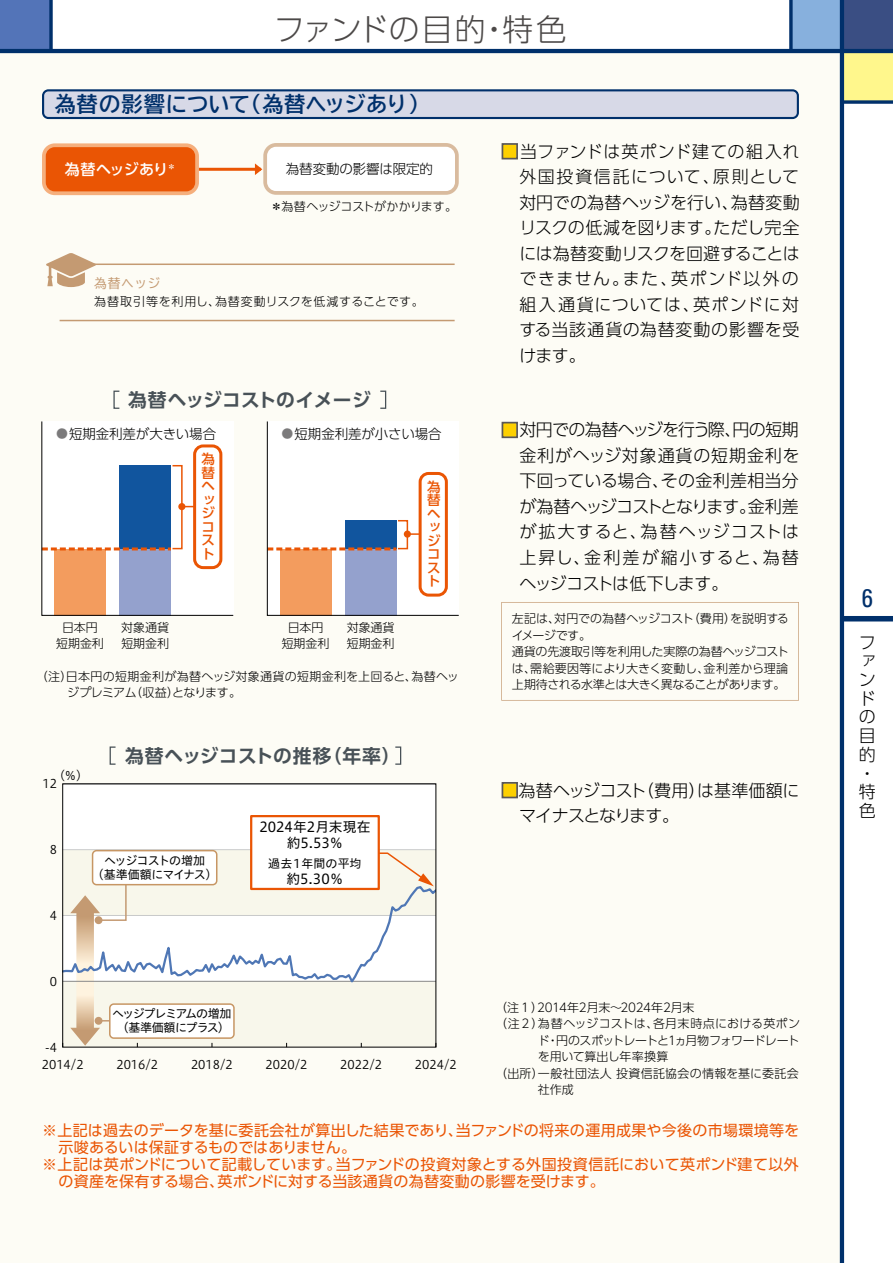
<style>
.page{position:relative;width:893px;height:1263px;background:#fff}
.page>*{position:absolute;margin:0;border:0;box-sizing:border-box;transform-origin:0 0}
.t1{font:300 30.9px "UD Shin Go Pro";letter-spacing:.005em;color:#4c4948}
.t2{font:condensed 25.5px "Univers";color:#00306b}
.t3{font:700 21.3px "TBUD Go Std";letter-spacing:.01em;color:#00306b}
.t4{font:700 18.75px "UD Shin Go Pro De";letter-spacing:.015em;color:#485157}
.t5{font:300 16.95px/25.5px "UD Shin Go Pro";letter-spacing:.02em;color:#000;text-align:justify}
.t6{font:300 16.95px/25.5px "UD Shin Go Pro";letter-spacing:-.035em;color:#000}
.t7{font:15px "UD Shin Go Pro";letter-spacing:.01em;color:#ea5504}
.t8{font:500 15px "UD Shin Go Pro";letter-spacing:-.015em;color:#fff}
.t9{font:13.8px/16.5px "Hiragino UD Sans Std W4";letter-spacing:.005em;color:#000;text-align:center}
.t10{font:300 13.5px/25.3px "UD Shin Go Pro";letter-spacing:-.01em;color:#000;text-align:right}
.t11{font:500 13.5px/13.5px "UD Shin Go Pro";color:#ea5504}
.t12{font:12.75px "TBUD Go Std";letter-spacing:.05em;color:#c49a72}
.t13{font:300 12px/15.9px "UD Shin Go Pro";letter-spacing:-.01em;color:#000}
.t14{font:300 12px/15.9px "UD Shin Go Pro";letter-spacing:.03em;color:#000}
.t15{font:300 12px "UD Shin Go Pro";letter-spacing:.02em;color:#000}
.t16{font:12px "Hiragino UD Sans Std W3";color:#000}
.t17{font:12px/14.4px "Hiragino UD Sans Std W4";letter-spacing:-.075em;color:#000;text-align:center}
.t18{font:300 12px "UD Shin Go Pro";letter-spacing:.05em;color:#000}
.t19{font:300 12px "UD Shin Go Pro";letter-spacing:-.075em;color:#000}
.t20{font:12px "Hiragino UD Sans Std W4";letter-spacing:.005em;color:#000}
.s1{font-size:12px;color:#7b7a7b}
.s2{font-weight:500;color:#ea5504}
.s3{color:#fdd000}
</style>
<div class="page">
<div style="left:0;top:0;width:51px;height:51px;background:#5374b8"></div>
<svg style="left:49px;top:0;width:4px;height:49px"></svg>
<div style="left:842px;top:0;width:51px;height:51px;background:#3a4e83"></div>
<div style="left:842px;top:51px;width:51px;height:51px;background:#fff78c"></div>
<div style="left:791px;top:0;width:51px;height:51px;background:#87b0dd"></div>
<div style="left:0;top:51px;width:842px;height:1212px;background:#fdfcf5"></div>
<div style="left:842px;top:616px;width:51px;height:5px;background:#00306b"></div>
<hr style="left:840px;top:0;width:4px;height:1263px;background:#00306b">
<hr style="left:0;top:49px;width:893px;height:4px;background:#00306b">
<svg style="left:844px;top:100px;width:49px;height:4px"></svg>
<svg style="left:789px;top:0;width:4px;height:49px"></svg>
<svg style="left:42px;top:89px;width:757px;height:30px;background:#b8c1d5"></svg>
<div style="left:502px;top:143px;width:16px;height:16px;border:2px solid #595757"></div>
<hr style="left:198px;top:168px;width:61px;height:3px;background:#ea5504">
<svg style="left:255px;top:143px;width:204px;height:52px"></svg>
<svg style="left:42px;top:143px;width:157px;height:52px;background:#ec681f"></svg>
<svg style="left:41px;top:421px;width:193px;height:195px"></svg>
<svg style="left:267px;top:421px;width:192px;height:195px"></svg>
<div style="left:502px;top:422px;width:16px;height:16px;border:2px solid #595757"></div>
<div style="left:113px;top:391px;width:7px;height:18px;border:1px solid #485157"></div>
<div style="left:380px;top:391px;width:6px;height:18px;border:1px solid #485157"></div>
<div style="left:502px;top:782px;width:16px;height:16px;border:2px solid #595757"></div>
<hr style="left:60px;top:264px;width:395px;height:1px;background:#c49a72">
<hr style="left:60px;top:320px;width:395px;height:1px;background:#c49a72">
<svg style="left:46px;top:253px;width:50px;height:34px"></svg>
<svg style="left:501px;top:602px;width:298px;height:99px"></svg>
<div style="left:110px;top:746px;width:6px;height:19px;border:1px solid #485157"></div>
<div style="left:395px;top:746px;width:6px;height:19px;border:1px solid #485157"></div>
<div style="left:63px;top:784px;width:373px;height:66px;background:#fff"></div>
<hr style="left:63px;top:849px;width:373px;height:1px;background:#c9caca">
<div style="left:92px;top:850px;width:125px;height:35px;border:2px solid #c79664;border-radius:4px"></div>
<div style="left:251px;top:816px;width:128px;height:73px;background:#fff"></div>
<div style="left:250px;top:815px;width:130px;height:75px;border:2px solid #ea5504"></div>
<svg style="left:64px;top:852px;width:373px;height:195px"></svg>
<h1 class="t1" style="left:274px;top:4px;width:295px">ファンドの目的・特色</h1>
<p class="t3" style="left:55px;top:87px;width:376px">為替の影響について（為替ヘッジあり）</p>
<p class="t8" style="left:65px;top:157px;width:113px">為替ヘッジあり<sup>＊</sup></p>
<p class="t10" style="left:286px;top:155px;width:149px">為替変動の影響は限定的</p>
<p class="t13" style="left:270px;top:198px;width:188px">＊為替ヘッジコストがかかります。</p>
<p class="t12" style="left:94px;top:273px;width:68px">為替ヘッジ</p>
<p class="t18" style="left:94px;top:292px;width:331px">為替取引等を利用し、為替変動リスクを低減することです。</p>
<p class="t4" style="left:128px;top:385px;width:244px">為替ヘッジコストのイメージ</p>
<p class="t10" style="left:56px;top:420px;width:162px"><span class="s1">●</span>短期金利差が大きい場合<span class="s2">為</span></p>
<p class="t11" style="left:201px;top:465px;width:15px">替ヘッジコスト</p>
<p class="t10" style="left:281px;top:420px;width:162px"><span class="s1">●</span>短期金利差が小さい場合</p>
<p class="t11" style="left:427px;top:479px;width:15px">為替ヘッジコスト</p>
<p class="t13" style="left:56px;top:619px;width:49px;text-align:center">日本円短期金利</p>
<p class="t13" style="left:121px;top:619px;width:49px">対象通貨短期金利</p>
<p class="t13" style="left:282px;top:619px;width:49px;text-align:center">日本円短期金利</p>
<p class="t13" style="left:347px;top:619px;width:49px">対象通貨短期金利</p>
<p class="t14" style="left:67px;top:668px;width:393px;text-indent:-32px">（注）日本円の短期金利が為替へッジ対象通貨の短期金利を上回ると、為替ヘッジプレミアム（収益）となります。</p>
<p class="t16" style="left:53px;top:766px;width:37px">（％）</p>
<p class="t16" style="left:43px;top:774px;width:16px">12</p>
<p class="t16" style="left:50px;top:840px;width:9px">8</p>
<p class="t16" style="left:50px;top:906px;width:9px">4</p>
<p class="t4" style="left:125px;top:741px;width:277px">為替ヘッジコストの推移（年率）</p>
<p class="t17" style="left:92px;top:852px;width:127px">ヘッジコストの増加<br>（基準価額にマイナス）</p>
<p class="t9" style="left:259px;top:817px;width:113px">2024年2月末現在約5.53％</p>
<p class="t20" style="left:268px;top:854px;width:95px">過去１年間の平均</p>
<p class="t9" style="left:286px;top:870px;width:59px">約5.30％</p>
<p class="t16" style="left:50px;top:972px;width:9px">0</p>
<p class="t16" style="left:45px;top:1038px;width:13px">-4</p>
<p class="t17" style="left:112px;top:1005px;width:121px">ヘッジプレミアムの増加（基準価額にプラス）</p>
<p class="t16" style="left:42px;top:1056px;width:43px">2014/2</p>
<p class="t16" style="left:116px;top:1056px;width:43px">2016/2</p>
<p class="t16" style="left:191px;top:1056px;width:43px">2018/2</p>
<p class="t16" style="left:266px;top:1056px;width:43px">2020/2</p>
<p class="t16" style="left:340px;top:1056px;width:43px">2022/2</p>
<p class="t16" style="left:415px;top:1056px;width:43px">2024/2</p>
<p class="t5" style="left:519px;top:138px;width:282px;text-indent:-18px"><span class="s3">■</span>当ファンドは英ポンド建ての組入れ外国投資信託について、原則として対円での為替ヘッジを行い、為替変動リスクの低減を図ります。ただし完全には為替変動リスクを回避することはできません。また、英ポンド以外の組入通貨については、英ポンドに対する当該通貨の為替変動の影響を受けます。</p>
<p class="t5" style="left:519px;top:417px;width:281px;text-indent:-18px"><span class="s3">■</span>対円での為替ヘッジを行う際、円の短期金利がヘッジ対象通貨の短期金利を下回っている場合、その金利差相当分が為替ヘッジコストとなります。金利差が拡大すると、為替ヘッジコストは上昇し、金利差が縮小すると、為替ヘッジコストは低下します。</p>
<p class="t13" style="left:512px;top:610px;width:278px;line-height:16.5px">左記は、対円での為替ヘッジコスト（費用）を説明するイメージです。<br>通貨の先渡取引等を利用した実際の為替ヘッジコストは、需給要因等により大きく変動し、金利差から理論上期待される水準とは大きく異なることがあります。</p>
<p class="t6" style="left:519px;top:777px;width:282px;text-indent:-18px"><span class="s3">■</span>為替ヘッジコスト（費用）は基準価額にマイナスとなります。　</p>
<p class="t13" style="left:495px;top:999px;width:201px">（注１）2014年2月末～2024年2月末</p>
<p class="t15" style="left:495px;top:1014px;width:307px">（注２）為替ヘッジコストは、各月末時点における英ポン</p>
<p class="t19" style="left:538px;top:1030px;width:263px">ド・円のスポットレートと1ヵ月物フォワードレート</p>
<p class="t13" style="left:538px;top:1048px;width:132px">を用いて算出し年率換算</p>
<p class="t15" style="left:495px;top:1063px;width:305px">（出所）一般社団法人 投資信託協会の情報を基に委託会</p>
<p class="t13" style="left:538px;top:1081px;width:37px">社作成</p>
<p class="t7" style="left:42px;top:1118px;width:759px">※上記は過去のデータを基に委託会社が算出した結果であり、当ファンドの将来の運用成果や今後の市場環境等を</p>
<p class="t7" style="left:59px;top:1135px;width:299px">示唆あるいは保証するものではありません。</p>
<p class="t7" style="left:42px;top:1152px;width:758px">※上記は英ポンドについて記載しています。当ファンドの投資対象とする外国投資信託において英ポンド建て以外</p>
<p class="t7" style="left:59px;top:1169px;width:548px">の資産を保有する場合、英ポンドに対する当該通貨の為替変動の影響を受けます。</p>
<h2 class="t2" style="left:862px;top:582px;width:13px">6</h2>
<p class="t5" style="left:859px;top:632px;width:18px;line-height:18.8px;text-align:left">ファンドの目的・特色</p>
</div>
